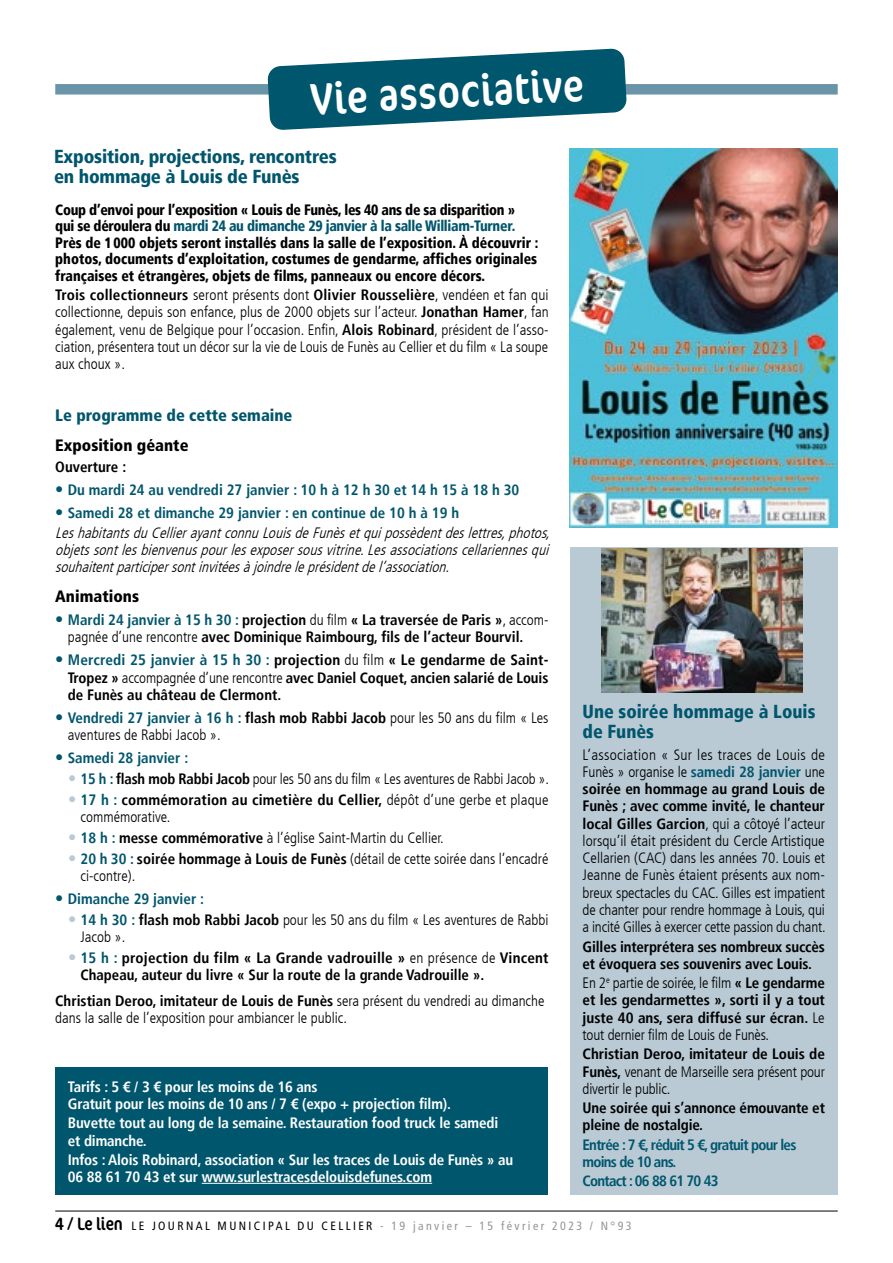
<style>
.page{position:relative;width:893px;height:1263px;background:#fff}
.page>*{position:absolute;margin:0;border:0;box-sizing:border-box;transform-origin:0 0}
.t1{font:condensed 45px "Cocon Pro";color:#fff}
.t2{font:900 condensed 18.75px/20.2px "Frutiger LT";letter-spacing:-.01em;color:#00566d}
.t3{font:900 condensed 16.5px "Frutiger LT Std";color:#000}
.t4{font:900 condensed 16.5px "Frutiger LT Std";color:#00566d}
.t5{font:300 condensed 15px/17.2px "Frutiger LT";color:#000}
.t6{font:700 condensed 15px/17.2px "Frutiger LT";color:#000}
.t7{font:900 condensed 15px/16.5px "Frutiger LT";color:#000;scale:.93 1}
.t8{font:italic 300 condensed 15px/19.4px "Frutiger LT";color:#000}
.t9{font:700 condensed 15px/17.2px "Frutiger LT";letter-spacing:-.01em;color:#fff}
.t10{font:700 condensed 15px "Frutiger LT";color:#00566d}
.t11{font:700 condensed 15px/17.2px "Frutiger LT";letter-spacing:-.05em;color:#00566d}
.t12{font:condensed 12px "Frutiger LT";letter-spacing:.2em;color:#939598}
.s1{color:#00566d}
.s2{font-weight:700}
.s3{font-size:16.5px}
.s4{font-weight:700;font-style:normal;font-size:16.5px;color:#00566d}
.s5{font-weight:700;font-style:normal;color:#00566d}
.s6{font-size:16.5px;color:#00566d}
.s7{font-weight:300}
.s8{font-weight:700;font-size:16.5px;color:#00566d}
.s9{font-weight:700;color:#00566d}
.s10{font-weight:700;font-size:16.5px;color:#b9cad4}
.s11{font-size:16.5px;color:#b9cad4}
.s12{font-family:"Cocon Pro";font-size:18px;color:#000}
.s13{color:#000}
</style>
<div class="page">
<hr style="left:55px;top:1211px;width:783px;height:1px;background:#000">
<img style="left:570px;top:149px;width:267px;height:378px">
<div style="left:55px;top:84px;width:783px;height:11px;background:#6a95a8"></div>
<svg style="left:268px;top:49px;width:358px;height:80px"></svg>
<div style="left:570px;top:548px;width:268px;height:647px;background:#b9cad4"></div>
<img style="left:601px;top:548px;width:202px;height:144px">
<div style="left:55px;top:1068px;width:492px;height:127px;background:#00566d"></div>
<hr style="left:202px;top:1183px;width:230px;height:1px;background:#fff">
<h1 class="t1" style="left:309px;top:69px;width:275px;rotate:-3deg">Vie associative</h1>
<p class="t2" style="left:54px;top:146px;width:284px">Exposition, projections, rencontres en hommage à Louis de Funès</p>
<p class="t7" style="left:55px;top:201px;width:521px">Coup d’envoi pour l’exposition « Louis de Funès, les 40 ans de sa disparition »<br>qui se déroulera du <span class="s1">mardi 24 au dimanche 29 janvier à la salle William-Turner.<br></span>Près de 1000 objets seront installés dans la salle de l’exposition. À découvrir : photos, documents d’exploitation, costumes de gendarme, affiches originales françaises et étrangères, objets de films, panneaux ou encore décors.</p>
<p class="t5" style="left:55px;top:287px;width:495px;text-align:justify"><span class="s2">Trois collectionneurs</span> seront présents dont <span class="s2">Olivier Rousselière</span>, vendéen et fan qui collectionne, depuis son enfance, plus de 2000 objets sur l’acteur. <span class="s2">Jonathan Hamer</span>, fan également, venu de Belgique pour l’occasion. Enfin, <span class="s2">Alois Robinard</span>, président de l’asso&shy;ciation, présentera tout un décor sur la vie de Louis de Funès au Cellier et du film « La soupe aux choux ».</p>
<p class="t4" style="left:55px;top:405px;width:239px">Le programme de cette semaine</p>
<p class="t3" style="left:55px;top:435px;width:135px">Exposition géante</p>
<p class="t6" style="left:55px;top:458px;width:72px">Ouverture :</p>
<p class="t10" style="left:55px;top:481px;width:466px"><span class="s3">•</span> Du mardi 24 au vendredi 27 janvier : 10 h à 12 h 30 et 14 h 15 à 18 h 30</p>
<p class="t8" style="left:55px;top:504px;width:500px"><span class="s4">•</span> <span class="s5">Samedi 28 et dimanche 29 janvier : en continue de 10 h à 19 h<br></span>LeshabitantsduCellierayantconnuLouisdeFunèsetquipossèdentdeslettres,photos,</p>
<p class="t8" style="left:55px;top:541px;width:499px;line-height:17.2px">objetssontlesbienvenuspourlesexposersousvitrine.Lesassociationscellariennesqui souhaitentparticipersontinvitéesàjoindreleprésidentdel’association.</p>
<p class="t3" style="left:55px;top:586px;width:85px">Animations</p>
<p class="t6" style="left:68px;top:611px;width:482px;text-indent:-13px"><span class="s6">•</span> <span class="s1">Mardi 24 janvier à 15 h 30 :</span> projection <span class="s7">du film</span> « La traversée de Paris »<span class="s7">, accom&shy;pagnée d’une rencontre</span> avec Dominique Raimbourg, fils de l’acteur Bourvil.</p>
<p class="t6" style="left:68px;top:652px;width:482px;text-align:justify;text-indent:-13px"><span class="s6">•</span> <span class="s1">Mercredi 25 janvier à 15 h 30 :</span> projection <span class="s7">du film</span> « Le gendarme de Saint-Tropez » <span class="s7">accompagnée d’une rencontre</span> avec Daniel Coquet, ancien salarié de Louis de Funès au château de Clermont.</p>
<p class="t5" style="left:68px;top:709px;width:482px;text-indent:-13px"><span class="s8">•</span> <span class="s9">Vendredi 27 janvier à 16 h :</span> <span class="s2">flash mob Rabbi Jacob</span> pour les 50 ans du film « Les aventures de Rabbi Jacob ».</p>
<p class="t10" style="left:55px;top:749px;width:134px"><span class="s3">•</span> Samedi 28 janvier :</p>
<p class="t5" style="left:68px;top:770px;width:482px"><span class="s10">•</span> <span class="s9">15 h :</span> <span class="s2">flash mob Rabbi Jacob</span> pour les 50 ans du film « Les aventures de Rabbi Jacob ».</p>
<p class="t5" style="left:81px;top:791px;width:469px;text-indent:-13px"><span class="s10">•</span> <span class="s9">17 h :</span> <span class="s2">commémoration au cimetière du Cellier,</span> dépôt d’une gerbe et plaque commémorative.</p>
<p class="t5" style="left:68px;top:829px;width:377px"><span class="s10">•</span> <span class="s9">18 h :</span> <span class="s2">messe commémorative</span> à l’église Saint-Martin du Cellier.</p>
<p class="t5" style="left:81px;top:850px;width:469px;text-indent:-13px"><span class="s10">•</span> <span class="s9">20 h 30 :</span> <span class="s2">soirée hommage à Louis de Funès</span> (détail de cette soirée dans l’encadré ci-contre).</p>
<p class="t10" style="left:55px;top:890px;width:150px"><span class="s3">•</span> Dimanche 29 janvier :</p>
<p class="t5" style="left:81px;top:911px;width:469px;text-indent:-13px"><span class="s10">•</span> <span class="s9">14 h 30 :</span> <span class="s2">flash mob Rabbi Jacob</span> pour les 50 ans du film « Les aventures de Rabbi<br>Jacob ».</p>
<p class="t6" style="left:81px;top:949px;width:469px;text-indent:-13px"><span class="s11">•</span> <span class="s1">15 h :</span> projection du film « La Grande vadrouille » <span class="s7">en présence de</span> Vincent<br>Chapeau, auteur du livre « Sur la route de la grande Vadrouille ».</p>
<p class="t5" style="left:55px;top:993px;width:491px"><span class="s2">Christian Deroo, imitateur de Louis de Funès</span> sera présent du vendredi au dimanche dans la salle de l’exposition pour ambiancer le public.</p>
<p class="t9" style="left:68px;top:1078px;width:385px">Tarifs : 5 € / 3 € pour les moins de 16 ans<br>Gratuit pour les moins de 10 ans / 7 € (expo + projection film).</p>
<p class="t9" style="left:68px;top:1114px;width:432px">Buvette tout au long de la semaine. Restauration food truck le samedi et dimanche.</p>
<p class="t9" style="left:68px;top:1151px;width:447px">Infos : Alois Robinard, association « Sur les traces de Louis de Funès » au<br>06 88 61 70 43 et sur www.surlestracesdelouisdefunes.com</p>
<p class="t2" style="left:583px;top:701px;width:234px">Une soirée hommage à Louis de Funès</p>
<p class="t5" style="left:583px;top:746px;width:245px;text-align:justify">L’association « Sur les traces de Louis de Funès » organise le <span class="s9">samedi 28 janvier</span> une <span class="s2">soirée en hommage au grand Louis de Funès ; avec comme invité, le chanteur local Gilles Garcion</span>, qui a côtoyé l’acteur lorsqu’il était président du Cercle Artistique Cellarien (CAC) dans les années 70. Louis et Jeanne de Funès étaient présents aux nom&shy;breux spectacles du CAC. Gilles est impatient de chanter pour rendre hommage à Louis, qui a incité Gilles à exercer cette passion du chant.</p>
<p class="t6" style="left:583px;top:938px;width:244px">Gilles interprétera ses nombreux succès et évoquera ses souvenirs avec Louis.</p>
<p class="t6" style="left:583px;top:974px;width:244px;text-align:justify"><span class="s7">En 2</span><sup>e</sup> <span class="s7">partie de soirée, le film</span> « Le gendarme et les gendarmettes », sorti il y a tout juste 40 ans, sera diffusé sur écran. <span class="s7">Le tout dernier film de Louis de Funès.</span></p>
<p class="t5" style="left:583px;top:1046px;width:244px;text-align:justify"><span class="s2">Christian Deroo, imitateur de Louis de Funès,</span> venant de Marseille sera présent pour divertir le public.</p>
<p class="t6" style="left:583px;top:1099px;width:244px">Une soirée qui s’annonce émouvante et pleine de nostalgie.</p>
<p class="t11" style="left:583px;top:1136px;width:215px">Entrée : 7 €, réduit 5 €, gratuit pour les moins de 10 ans.</p>
<p class="t11" style="left:583px;top:1173px;width:138px">Contact : 06 88 61 70 43</p>
<p class="t12" style="left:55px;top:1219px;width:578px"><span class="s12">4 / Le lien</span> <span class="s13">LE JOURNAL MUNICIPAL DU CELLIER</span> - 19 janvier – 15 février 2023 / N°93</p>
</div>
